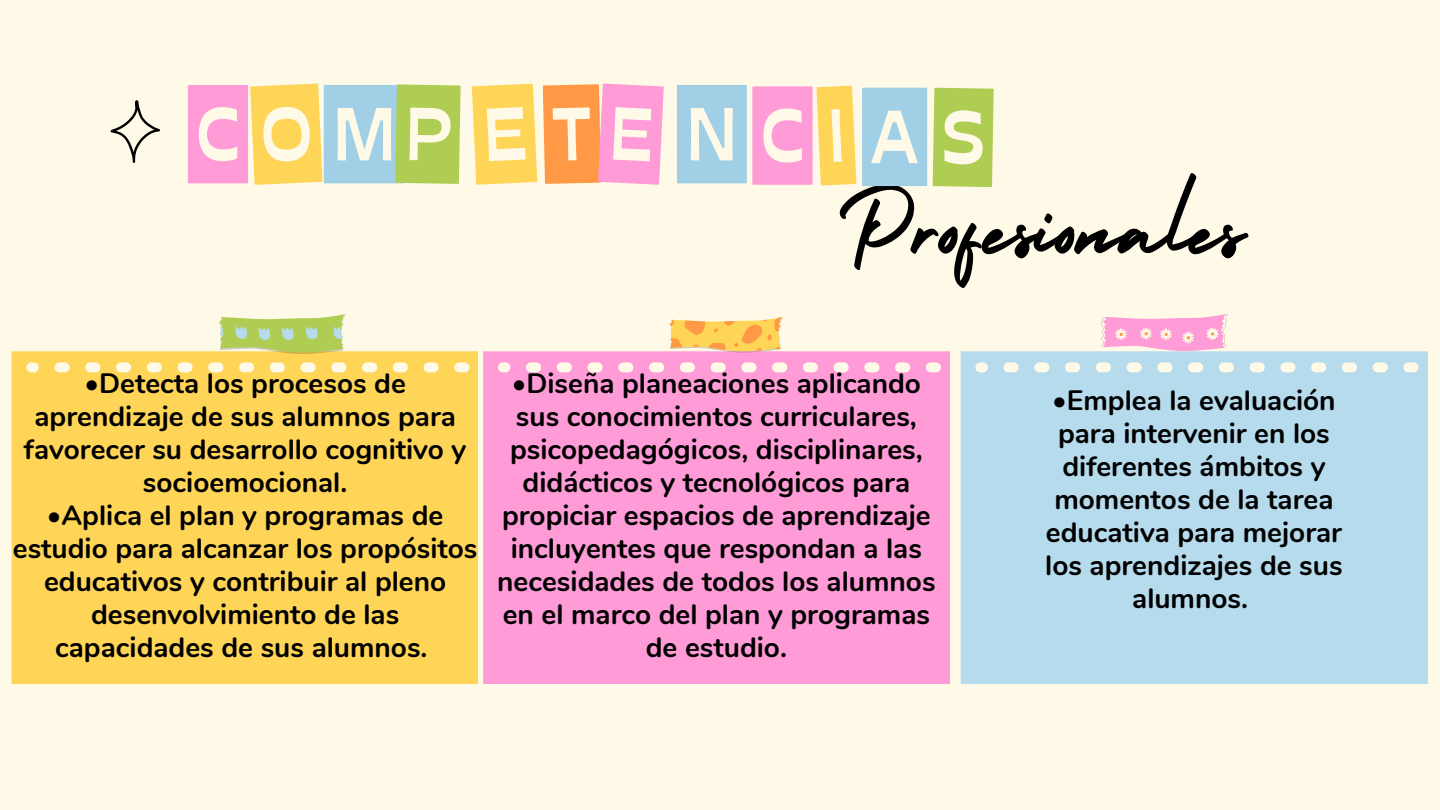
<style>
.page{position:relative;width:1440px;height:810px;background:#fff9e7}
.page>*{position:absolute;margin:0;border:0;box-sizing:border-box;transform-origin:0 0}
.t1{font:111.5px "Holiday";color:#000}
.t2{font:700 75px "Stadio Deva";color:#fff9e7}
.t3{font:700 28px/33px "Nunito";color:#000;text-align:center}
</style>
<div class="page">
<div style="left:12px;top:351px;width:466px;height:333px;background:#ffd558"></div>
<hr style="left:415px;top:384px;width:2px;height:300px;background:#ffd558">
<hr style="left:448px;top:384px;width:1px;height:300px;background:#ffd558">
<hr style="left:383px;top:384px;width:1px;height:300px;background:#ffd558">
<hr style="left:350px;top:384px;width:2px;height:300px;background:#ffd558">
<hr style="left:318px;top:384px;width:1px;height:300px;background:#ffd558">
<hr style="left:285px;top:384px;width:1px;height:300px;background:#ffd558">
<hr style="left:252px;top:384px;width:2px;height:300px;background:#ffd558">
<hr style="left:220px;top:384px;width:1px;height:300px;background:#ffd558">
<hr style="left:156px;top:384px;width:1px;height:300px;background:#ffd558">
<hr style="left:188px;top:384px;width:2px;height:300px;background:#ffd558">
<hr style="left:123px;top:384px;width:2px;height:300px;background:#ffd558">
<hr style="left:91px;top:384px;width:1px;height:300px;background:#ffd558">
<hr style="left:58px;top:384px;width:2px;height:300px;background:#ffd558">
<hr style="left:25px;top:384px;width:2px;height:300px;background:#ffd558">
<div style="left:483px;top:351px;width:466px;height:333px;background:#ff9bd7"></div>
<hr style="left:887px;top:384px;width:1px;height:300px;background:#ff9bd7">
<hr style="left:919px;top:384px;width:2px;height:300px;background:#ff9bd7">
<hr style="left:854px;top:384px;width:2px;height:300px;background:#ff9bd7">
<hr style="left:822px;top:384px;width:1px;height:300px;background:#ff9bd7">
<hr style="left:789px;top:384px;width:2px;height:300px;background:#ff9bd7">
<hr style="left:756px;top:384px;width:2px;height:300px;background:#ff9bd7">
<hr style="left:724px;top:384px;width:1px;height:300px;background:#ff9bd7">
<hr style="left:691px;top:384px;width:2px;height:300px;background:#ff9bd7">
<hr style="left:627px;top:384px;width:2px;height:300px;background:#ff9bd7">
<hr style="left:660px;top:384px;width:1px;height:300px;background:#ff9bd7">
<hr style="left:595px;top:384px;width:1px;height:300px;background:#ff9bd7">
<hr style="left:562px;top:384px;width:2px;height:300px;background:#ff9bd7">
<hr style="left:530px;top:384px;width:1px;height:300px;background:#ff9bd7">
<hr style="left:497px;top:384px;width:1px;height:300px;background:#ff9bd7">
<div style="left:961px;top:351px;width:466px;height:333px;background:#b6dbed"></div>
<hr style="left:1364px;top:384px;width:2px;height:300px;background:#b6dbed">
<hr style="left:1397px;top:384px;width:2px;height:300px;background:#b6dbed">
<hr style="left:1332px;top:384px;width:1px;height:300px;background:#b6dbed">
<hr style="left:1299px;top:384px;width:2px;height:300px;background:#b6dbed">
<hr style="left:1267px;top:384px;width:1px;height:300px;background:#b6dbed">
<hr style="left:1234px;top:384px;width:2px;height:300px;background:#b6dbed">
<hr style="left:1201px;top:384px;width:2px;height:300px;background:#b6dbed">
<hr style="left:1169px;top:384px;width:1px;height:300px;background:#b6dbed">
<hr style="left:1105px;top:384px;width:1px;height:300px;background:#b6dbed">
<hr style="left:1138px;top:384px;width:1px;height:300px;background:#b6dbed">
<hr style="left:1072px;top:384px;width:2px;height:300px;background:#b6dbed">
<hr style="left:1040px;top:384px;width:1px;height:300px;background:#b6dbed">
<hr style="left:1007px;top:384px;width:2px;height:300px;background:#b6dbed">
<hr style="left:974px;top:384px;width:2px;height:300px;background:#b6dbed">
<svg style="left:218px;top:314px;width:127px;height:40px;background:#c1d47c"></svg>
<svg style="left:1101px;top:314px;width:127px;height:37px"></svg>
<svg style="left:669px;top:317px;width:114px;height:36px;background:#fdcb75"></svg>
<svg style="left:111px;top:100px;width:49px;height:63px"></svg>
<div style="left:324px;top:85px;width:81px;height:98px;background:#a0cfe6"></div>
<div style="left:188px;top:85px;width:60px;height:98px;background:#ff9bd7"></div>
<div style="left:677px;top:85px;width:70px;height:98px;background:#a0cfe6"></div>
<div style="left:752px;top:86px;width:61px;height:99px;background:#ff9bd7"></div>
<div style="left:862px;top:88px;width:65px;height:98px;background:#a0cfe6"></div>
<svg style="left:395px;top:84px;width:66px;height:100px;background:#b1ce5a"></svg>
<svg style="left:472px;top:84px;width:65px;height:101px;background:#ffd864"></svg>
<svg style="left:543px;top:84px;width:121px;height:101px;background:#ff9f97"></svg>
<svg style="left:250px;top:83px;width:73px;height:102px;background:#ffd866"></svg>
<svg style="left:816px;top:86px;width:40px;height:100px;background:#ffd969"></svg>
<div style="left:933px;top:88px;width:61px;height:99px;background:#afcd53"></div>
<p class="t2" style="left:196px;top:89px;width:45px">C</p>
<p class="t2" style="left:332px;top:89px;width:66px">M</p>
<p class="t2" style="left:685px;top:89px;width:54px">N</p>
<p class="t2" style="left:761px;top:91px;width:45px">C</p>
<p class="t2" style="left:871px;top:92px;width:49px">A</p>
<p class="t1" style="left:837px;top:142px;width:411px">Profesionales</p>
<p class="t3" style="left:24px;top:368px;width:444px">•Detecta los procesos de aprendizaje de sus alumnos para favorecer su desarrollo cognitivo y socioemocional.</p>
<p class="t3" style="left:13px;top:500px;width:466px">•Aplica el plan y programas de estudio para alcanzar los propósitos educativos y contribuir al pleno desenvolvimiento de las capacidades de sus alumnos.</p>
<p class="t3" style="left:497px;top:368px;width:440px">•Diseña planeaciones aplicando sus conocimientos curriculares, psicopedagógicos, disciplinares, didácticos y tecnológicos para propiciar espacios de aprendizaje incluyentes que respondan a las necesidades de todos los alumnos en el marco del plan y programas de estudio.</p>
<p class="t3" style="left:1045px;top:385px;width:299px">•Emplea la evaluación para intervenir en los diferentes ámbitos y momentos de la tarea educativa para mejorar los aprendizajes de sus alumnos.</p>
</div>
